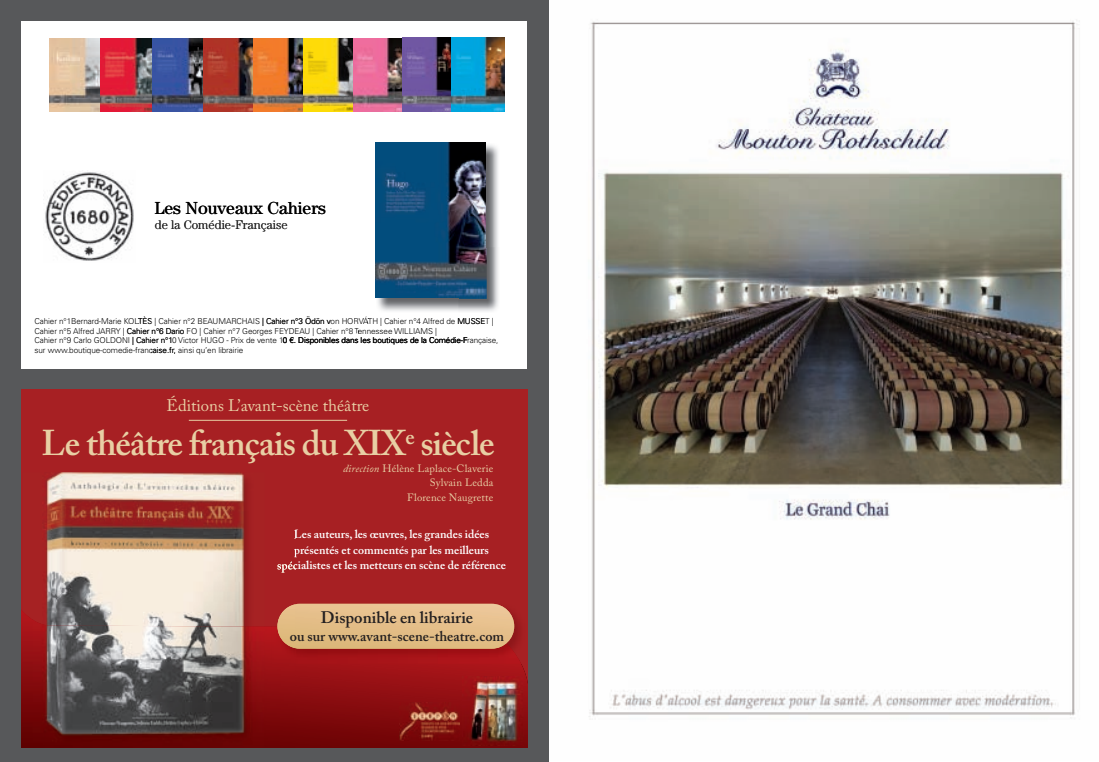
<style>
.page{position:relative;width:1099px;height:762px;background:#fff}
.page>*{position:absolute;margin:0;border:0;box-sizing:border-box;transform-origin:0 0}
.t1{font:600 35.62px "Adobe Caslon Pro";letter-spacing:-.025em;color:#e8cfa4}
.t2{font:17.5px "Century Std";color:#000}
.t3{font:16.62px "Adobe Caslon Pro";color:#e8cfa4}
.t4{font:600 16.62px "Adobe Caslon Pro";color:#231f20}
.t5{font:600 14.25px "Adobe Caslon Pro";color:#231f20}
.t6{font:300 12.5px "Century Std";color:#262626}
.t7{font:600 11.88px/15.4px "Adobe Caslon Pro";color:#fff;text-align:center}
.t8{font:10.75px/14.2px "Adobe Caslon Pro";letter-spacing:.015em;color:#e8cfa4;text-align:right}
.t9{font:300 8.12px/9.8px "Univers LT Std";letter-spacing:-.01em;color:#000}
.s1{font-style:italic}
</style>
<div class="page">
<div style="left:0;top:0;width:549px;height:762px;background:#57585a"></div>
<img style="left:589px;top:20px;width:491px;height:698px">
<div style="left:21px;top:21px;width:506px;height:348px;background:#fff"></div>
<img style="left:45px;top:172px;width:89px;height:89px">
<img style="left:375px;top:143px;width:111px;height:156px">
<img style="left:50px;top:38px;width:51px;height:74px">
<img style="left:101px;top:38px;width:52px;height:74px">
<img style="left:153px;top:38px;width:51px;height:74px">
<img style="left:204px;top:38px;width:49px;height:74px">
<img style="left:253px;top:38px;width:50px;height:74px">
<img style="left:303px;top:38px;width:50px;height:74px">
<img style="left:353px;top:38px;width:49px;height:74px">
<img style="left:402px;top:38px;width:49px;height:74px">
<img style="left:451px;top:38px;width:53px;height:74px">
<img style="left:486px;top:144px;width:12px;height:103px">
<img style="left:377px;top:299px;width:81px;height:12px">
<img style="left:458px;top:247px;width:41px;height:65px">
<div style="left:21px;top:390px;width:506px;height:197px;background:#a72023"></div>
<hr style="left:189px;top:420px;width:158px;height:1px;background:#e8cfa4">
<svg style="left:295px;top:587px;width:232px;height:161px;background:#900f13"></svg>
<img style="left:295px;top:598px;width:232px;height:66px">
<img style="left:295px;top:626px;width:226px;height:38px">
<svg style="left:496px;top:604px;width:18px;height:45px"></svg>
<div style="left:277px;top:604px;width:237px;height:45px;background:linear-gradient(to right,#e1bb82,#e7c18f);border-radius:22px"></div>
<img style="left:399px;top:702px;width:61px;height:39px">
<div style="left:21px;top:467px;width:274px;height:159px;background:#a72023"></div>
<img style="left:265px;top:626px;width:30px;height:122px">
<img style="left:21px;top:609px;width:2px;height:139px">
<img style="left:272px;top:598px;width:23px;height:66px">
<img style="left:277px;top:604px;width:18px;height:44px">
<img style="left:277px;top:561px;width:18px;height:11px">
<img style="left:23px;top:472px;width:242px;height:139px">
<img style="left:23px;top:611px;width:242px;height:137px">
<img style="left:462px;top:676px;width:61px;height:69px">
<h2 class="t2" style="left:155px;top:202px;width:173px">Les Nouveaux Cahiers</h2>
<h3 class="t6" style="left:155px;top:220px;width:134px">de la Comédie-Française</h3>
<p class="t9" style="left:34px;top:317px;width:465px">Cahier n°1Bernard-Marie KOLTÈS | Cahier n°2 BEAUMARCHAIS | Cahier n°3 Ödön von HORVÁTH | Cahier n°4 Alfred de MUSSET | Cahier n°5 Alfred JARRY | Cahier n°6 Dario FO | Cahier n°7 Georges FEYDEAU | Cahier n°8 Tennessee WILLIAMS |<br>Cahier n°9 Carlo GOLDONI | Cahier n°10 Victor HUGO - Prix de vente 10 €. Disponibles dans les boutiques de la Comédie-Française, sur www.boutique-comedie-francaise.fr, ainsi qu’en librairie</p>
<h3 class="t3" style="left:167px;top:399px;width:204px">Éditions L’avant-scène théâtre</h3>
<h1 class="t1" style="left:41px;top:430px;width:454px">Le théâtre français du XIX<sup>e</sup> siècle</h1>
<h3 class="t8" style="left:343px;top:462px;width:152px"><span class="s1">direction</span> Hélène Laplace-Claverie<br>Sylvain Ledda<br>Florence Naugrette</h3>
<h3 class="t7" style="left:277px;top:528px;width:230px">Les auteurs, les œuvres, les grandes idées présentés et commentés par les meilleurs spécialistes et les metteurs en scène de référence</h3>
<h3 class="t4" style="left:321px;top:611px;width:154px">Disponible en librairie</h3>
<h3 class="t5" style="left:290px;top:630px;width:216px">ou sur www.avant-scene-theatre.com</h3>
</div>
